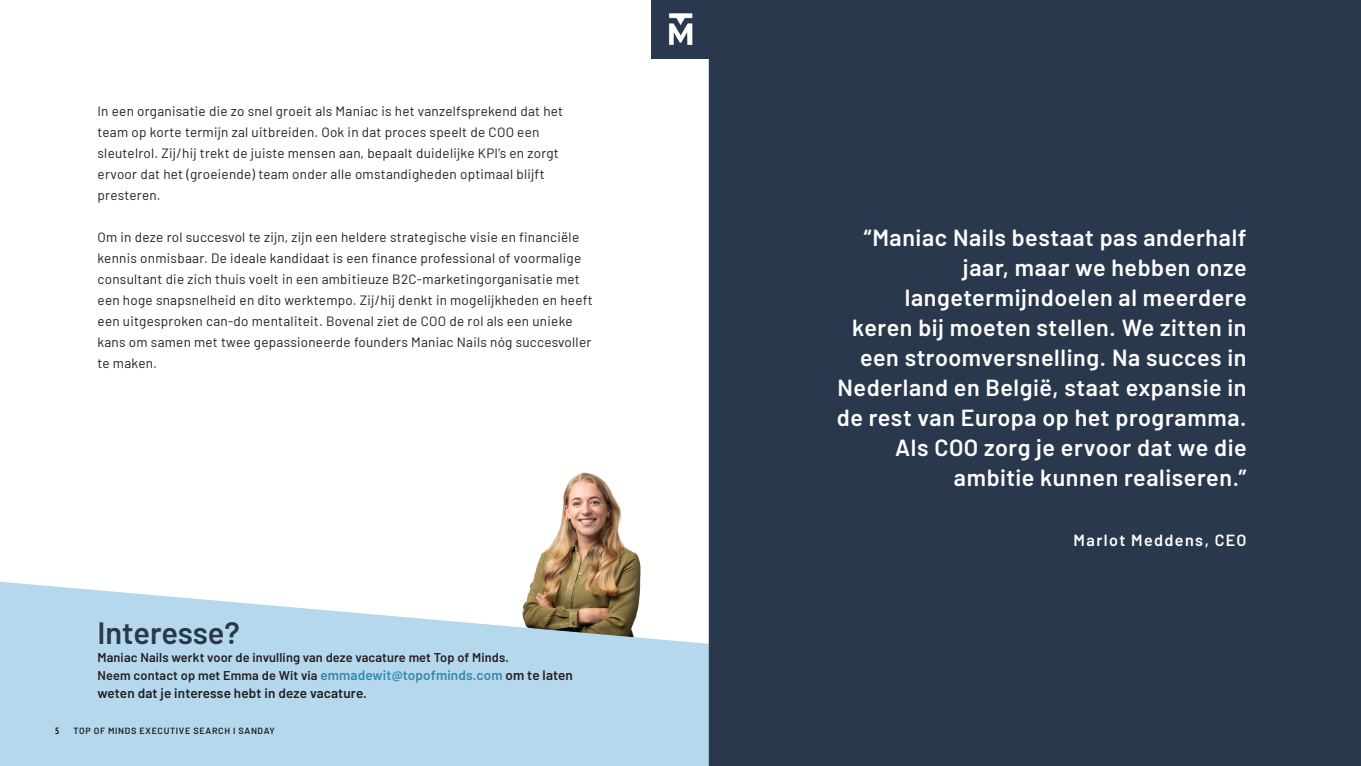
<style>
.page{position:relative;width:1361px;height:766px;background:#fff}
.page>*{position:absolute;margin:0;border:0;box-sizing:border-box;transform-origin:0 0}
.t1{font:600 30.75px "Barlow";letter-spacing:-.005em;color:#2a384e}
.t2{font:600 23.25px/30px "Barlow";letter-spacing:.025em;color:#fff;text-align:right}
.t3{font:600 16.12px "Barlow";letter-spacing:.085em;color:#fff}
.t4{font:13.5px/21px "Barlow";letter-spacing:.02em;color:#231f20}
.t5{font:600 13.5px "Barlow";letter-spacing:.01em;color:#231f20}
.t6{font:600 12.75px "Barlow";letter-spacing:.01em;color:#231f20}
.t7{font:600 9px "Barlow";letter-spacing:.07em;color:#231f20}
.t8{font:700 condensed 9px "Open Sans";color:#231f20}
.s1{font-size:13.5px;color:#3587b0}
.s2{font-size:13.5px}
</style>
<div class="page">
<img style="left:533px;top:472px;width:108px;height:109px">
<svg style="left:0;top:581px;width:709px;height:184px;background:#bcd8e6"></svg>
<div style="left:709px;top:0;width:652px;height:765px;background:#2a384e"></div>
<img style="left:651px;top:0;width:58px;height:58px">
<p class="t4" style="left:98px;top:99px;width:467px">In een organisatie die zo snel groeit als Maniac is het vanzelfsprekend dat het team op korte termijn zal uitbreiden. Ook in dat proces speelt de COO een sleutelrol. Zij/hij trekt de juiste mensen aan, bepaalt duidelijke KPI’s en zorgt ervoor dat het (groeiende) team onder alle omstandigheden optimaal blijft presteren.</p>
<p class="t4" style="left:98px;top:225px;width:497px">Om in deze rol succesvol te zijn, zijn een heldere strategische visie en financiële kennis onmisbaar. De ideale kandidaat is een finance professional of voormalige consultant die zich thuis voelt in een ambitieuze B2C-marketingorganisatie met een hoge snapsnelheid en dito werktempo. Zij/hij denkt in mogelijkheden en heeft een uitgesproken can-do mentaliteit. Bovenal ziet de COO de rol als een unieke kans om samen met twee gepassioneerde founders Maniac Nails nóg succesvoller te maken.</p>
<p class="t2" style="left:837px;top:220px;width:411px">“Maniac Nails bestaat pas anderhalf jaar, maar we hebben onze langetermijndoelen al meerdere<br>keren bij moeten stellen. We zitten in een stroomversnelling. Na succes in Nederland en België, staat expansie in de rest van Europa op het programma.<br>Als COO zorg je ervoor dat we die ambitie kunnen realiseren.”</p>
<p class="t1" style="left:98px;top:610px;width:144px">Interesse?</p>
<p class="t6" style="left:98px;top:647px;width:413px">Maniac Nails werkt voor de invulling van deze vacature met Top of Minds.</p>
<p class="t6" style="left:98px;top:665px;width:477px">Neem contact op met Emma de Wit via <span class="s1">emmadewit@topofminds.com</span> <span class="s2">om te laten</span></p>
<p class="t5" style="left:98px;top:682px;width:271px">weten dat je interesse hebt in deze vacature.</p>
<p class="t8" style="left:55px;top:724px;width:6px">5</p>
<p class="t7" style="left:73px;top:724px;width:203px">TOP OF MINDS EXECUTIVE SEARCH I SANDAY</p>
<p class="t3" style="left:1073px;top:528px;width:174px">Marlot Meddens, CEO</p>
</div>
